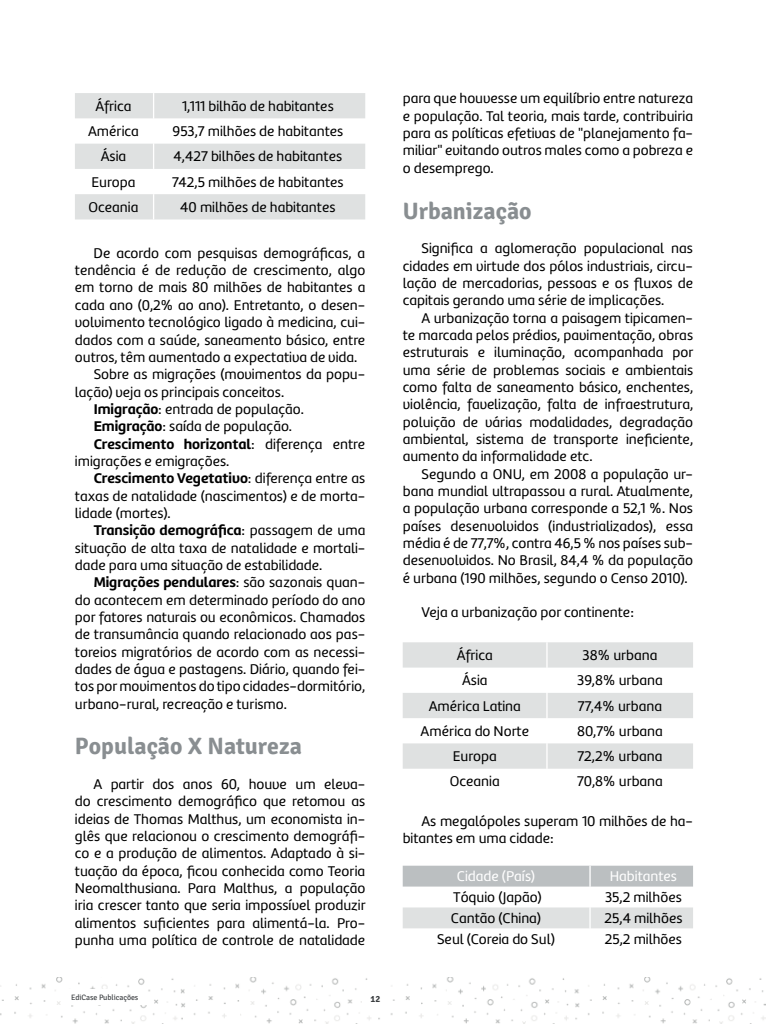
<style>
.page{position:relative;width:768px;height:1024px;background:#fff}
.page>*{position:absolute;margin:0;border:0;box-sizing:border-box;transform-origin:0 0}
.t1{font:700 23.6px "Signika Negative";color:#898e91}
.t2{font:14.6px/17.3px "Marine UP";color:#000;text-align:justify}
.t3{font:700 14.6px "Marine UP";color:#000}
.t4{font:14.6px "Marine UP";color:#fff}
.t5{font:700 9.2px "Signika Negative";color:#393c3f}
.t6{font:7.8px "Signika Negative";letter-spacing:-.01em;color:#393c3f}
.s1{font-weight:700}
.s2{font-weight:400}
</style>
<div class="page">
<img style="left:0;top:978px;width:765px;height:46px">
<div style="left:362px;top:986px;width:22px;height:22px;background:#fff"></div>
<div style="left:65px;top:989px;width:82px;height:15px;background:#fff"></div>
<svg style="left:75px;top:93px;width:290px;height:126px;fill:#dfe1e1"></svg>
<svg style="left:153px;top:93px;width:1px;height:126px"></svg>
<svg style="left:403px;top:642px;width:290px;height:127px;fill:#dfe1e1"></svg>
<hr style="left:546px;top:642px;width:2px;height:26px;background:#fff">
<hr style="left:546px;top:668px;width:2px;height:25px;background:#fff">
<hr style="left:546px;top:693px;width:2px;height:25px;background:#fff">
<hr style="left:546px;top:718px;width:2px;height:25px;background:#fff">
<hr style="left:546px;top:743px;width:2px;height:26px;background:#fff">
<div style="left:403px;top:866px;width:290px;height:21px;background:#bbbfc1"></div>
<div style="left:403px;top:907px;width:290px;height:21px;background:#dfe1e1"></div>
<hr style="left:589px;top:866px;width:2px;height:21px;background:#fff">
<hr style="left:589px;top:907px;width:2px;height:21px;background:#fff">
<p class="t2" style="left:95px;top:97px;width:38px">África</p>
<p class="t2" style="left:182px;top:97px;width:153px">1,111 bilhão de habitantes</p>
<p class="t2" style="left:88px;top:123px;width:52px">América</p>
<p class="t2" style="left:173px;top:123px;width:172px">953,7 milhões de habitantes</p>
<p class="t2" style="left:101px;top:148px;width:27px">Ásia</p>
<p class="t2" style="left:174px;top:148px;width:170px">4,427 bilhões de habitantes</p>
<p class="t2" style="left:92px;top:173px;width:45px">Europa</p>
<p class="t2" style="left:172px;top:173px;width:173px">742,5 milhões de habitantes</p>
<p class="t2" style="left:89px;top:198px;width:51px">Oceania</p>
<p class="t2" style="left:180px;top:198px;width:157px">40 milhões de habitantes</p>
<p class="t2" style="left:94px;top:244px;width:273px">De acordo com pesquisas demográficas, a</p>
<p class="t2" style="left:75px;top:262px;width:292px">tendência é de redução de crescimento, algo</p>
<p class="t2" style="left:75px;top:279px;width:292px">em torno de mais 80 milhões de habitantes a</p>
<p class="t2" style="left:75px;top:296px;width:292px">cada ano (0,2% ao ano). Entretanto, o desen-</p>
<p class="t2" style="left:75px;top:314px;width:292px">volvimento tecnológico ligado à medicina, cui-</p>
<p class="t2" style="left:75px;top:331px;width:292px">dados com a saúde, saneamento básico, entre</p>
<p class="t2" style="left:75px;top:348px;width:284px">outros, têm aumentado a expectativa de vida.</p>
<p class="t2" style="left:94px;top:366px;width:273px">Sobre as migrações (movimentos da popu-</p>
<p class="t2" style="left:75px;top:383px;width:211px">lação) veja os principais conceitos.</p>
<p class="t2" style="left:94px;top:400px;width:212px"><span class="s1">Imigração</span>: entrada de população.</p>
<p class="t2" style="left:94px;top:418px;width:200px"><span class="s1">Emigração</span>: saída de população.</p>
<p class="t3" style="left:94px;top:434px;width:273px">Crescimento horizontal<span class="s2">: diferença entre</span></p>
<p class="t2" style="left:75px;top:452px;width:156px">imigrações e emigrações.</p>
<p class="t3" style="left:94px;top:469px;width:273px">Crescimento Vegetativo<span class="s2">: diferença entre as</span></p>
<p class="t2" style="left:75px;top:487px;width:292px">taxas de natalidade (nascimentos) e de morta-</p>
<p class="t2" style="left:75px;top:504px;width:97px">lidade (mortes).</p>
<p class="t3" style="left:94px;top:521px;width:273px">Transição demográfica<span class="s2">: passagem de uma</span></p>
<p class="t2" style="left:75px;top:539px;width:292px">situação de alta taxa de natalidade e mortali-</p>
<p class="t2" style="left:75px;top:556px;width:249px">dade para uma situação de estabilidade.</p>
<p class="t3" style="left:94px;top:573px;width:273px">Migrações pendulares<span class="s2">: são sazonais quan-</span></p>
<p class="t2" style="left:75px;top:591px;width:292px">do acontecem em determinado período do ano</p>
<p class="t2" style="left:75px;top:608px;width:292px">por fatores naturais ou econômicos. Chamados</p>
<p class="t2" style="left:75px;top:626px;width:292px">de transumância quando relacionado aos pas-</p>
<p class="t2" style="left:75px;top:643px;width:292px">toreios migratórios de acordo com as necessi-</p>
<p class="t2" style="left:75px;top:660px;width:292px">dades de água e pastagens. Diário, quando fei-</p>
<p class="t2" style="left:75px;top:678px;width:292px">tos por movimentos do tipo cidades-dormitório,</p>
<p class="t2" style="left:75px;top:695px;width:214px">urbano-rural, recreação e turismo.</p>
<h1 class="t1" style="left:75px;top:732px;width:229px">População X Natureza</h1>
<p class="t2" style="left:75px;top:776px;width:292px;text-indent:19px">A partir dos anos 60, houve um eleva&shy;do crescimento demográfico que retomou as ideias de Thomas Malthus, um economista in&shy;glês que relacionou o crescimento demográfi&shy;co e a produção de alimentos. Adaptado à si&shy;tuação da época, ficou conhecida como Teoria Neomalthusiana. Para Malthus, a população iria crescer tanto que seria impossível produzir alimentos suficientes para alimentá-la. Pro&shy;punha uma política de controle de natalidade</p>
<p class="t6" style="left:71px;top:993px;width:69px">EdiCase Publicações</p>
<p class="t5" style="left:371px;top:994px;width:11px">12</p>
<p class="t2" style="left:403px;top:90px;width:292px">para que houvesse um equilíbrio entre natureza e população. Tal teoria, mais tarde, contribuiria para as políticas efetivas de "planejamento fa&shy;miliar" evitando outros males como a pobreza e o desemprego.</p>
<h1 class="t1" style="left:403px;top:196px;width:130px">Urbanização</h1>
<p class="t2" style="left:403px;top:240px;width:292px;text-indent:19px">Significa a aglomeração populacional nas cidades em virtude dos pólos industriais, circu&shy;lação de mercadorias, pessoas e os fluxos de capitais gerando uma série de implicações.</p>
<p class="t2" style="left:403px;top:309px;width:292px;text-indent:19px">A urbanização torna a paisagem tipicamen&shy;te marcada pelos prédios, pavimentação, obras estruturais e iluminação, acompanhada por uma série de problemas sociais e ambientais como falta de saneamento básico, enchentes, violência, favelização, falta de infraestrutura, poluição de várias modalidades, degradação ambiental, sistema de transporte ineficiente, aumento da informalidade etc.</p>
<p class="t2" style="left:403px;top:465px;width:292px;text-indent:19px">Segundo a ONU, em 2008 a população ur&shy;bana mundial ultrapassou a rural. Atualmente, a população urbana corresponde a 52,1 %. Nos países desenvolvidos (industrializados), essa média é de 77,7%, contra 46,5 % nos países sub&shy;desenvolvidos. No Brasil, 84,4 % da população é urbana (190 milhões, segundo o Censo 2010).</p>
<p class="t2" style="left:422px;top:604px;width:214px">Veja a urbanização por continente:</p>
<p class="t2" style="left:457px;top:647px;width:38px">África</p>
<p class="t2" style="left:583px;top:647px;width:76px">38% urbana</p>
<p class="t2" style="left:462px;top:672px;width:27px">Ásia</p>
<p class="t2" style="left:577px;top:672px;width:87px">39,8% urbana</p>
<p class="t2" style="left:429px;top:697px;width:94px">América Latina</p>
<p class="t2" style="left:578px;top:697px;width:86px">77,4% urbana</p>
<p class="t2" style="left:421px;top:722px;width:110px">América do Norte</p>
<p class="t2" style="left:577px;top:722px;width:87px">80,7% urbana</p>
<p class="t2" style="left:453px;top:748px;width:45px">Europa</p>
<p class="t2" style="left:577px;top:748px;width:87px">72,2% urbana</p>
<p class="t2" style="left:450px;top:773px;width:51px">Oceania</p>
<p class="t2" style="left:577px;top:773px;width:87px">70,8% urbana</p>
<p class="t2" style="left:403px;top:812px;width:292px;text-indent:19px">As megalópoles superam 10 milhões de ha&shy;bitantes em uma cidade:</p>
<p class="t4" style="left:457px;top:867px;width:80px">Cidade (País)</p>
<p class="t4" style="left:610px;top:867px;width:69px">Habitantes</p>
<p class="t2" style="left:453px;top:889px;width:90px">Tóquio (Japão)</p>
<p class="t2" style="left:605px;top:889px;width:78px">35,2 milhões</p>
<p class="t2" style="left:451px;top:910px;width:92px">Cantão (China)</p>
<p class="t2" style="left:605px;top:910px;width:79px">25,4 milhões</p>
<p class="t2" style="left:437px;top:930px;width:119px">Seul (Coreia do Sul)</p>
<p class="t2" style="left:605px;top:930px;width:79px">25,2 milhões</p>
</div>
